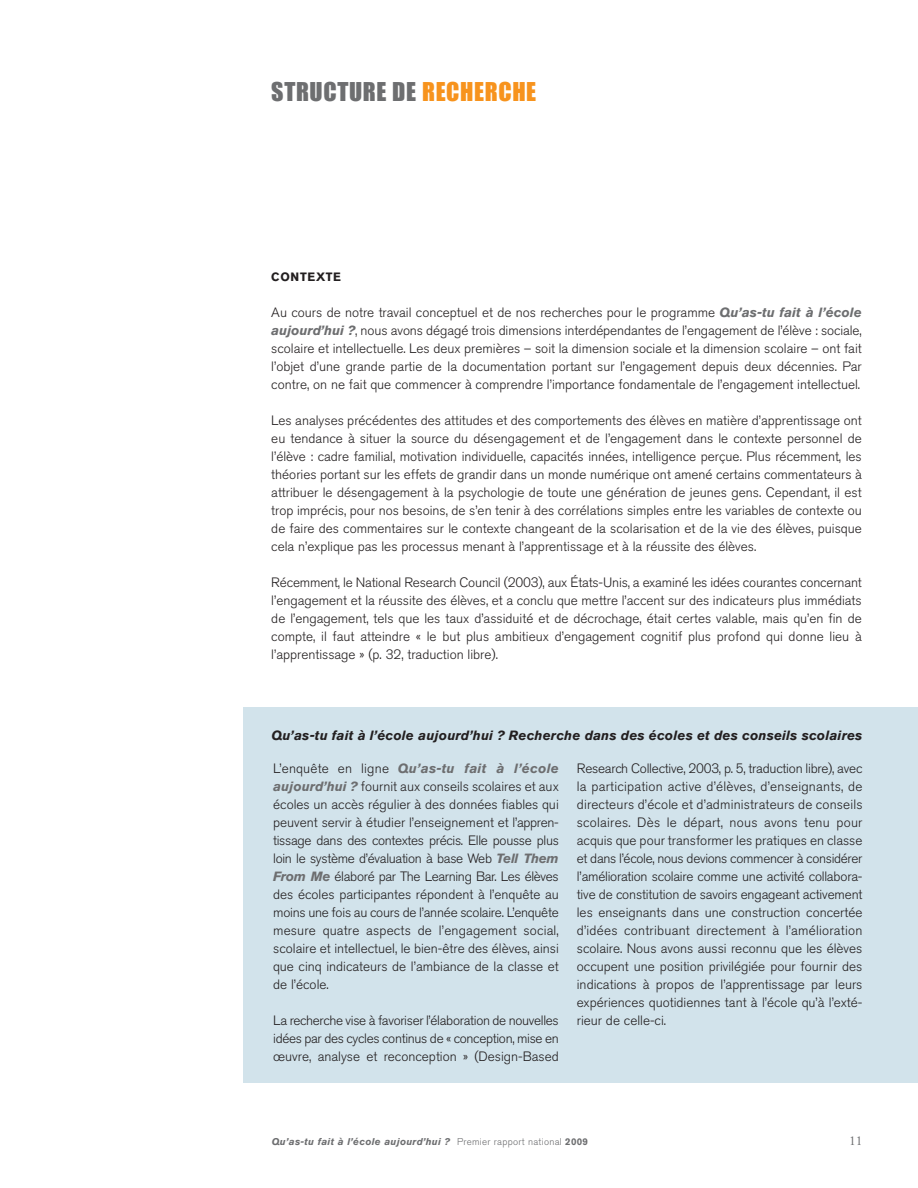
<style>
.page{position:relative;width:918px;height:1188px;background:#fff}
.page>*{position:absolute;margin:0;border:0;box-sizing:border-box;transform-origin:0 0}
.t1{font:24px "Impact";letter-spacing:.025em;color:#6d6e70}
.t2{font:300 13.5px/18px "Akzidenz Grotesk BE";color:#231f20;text-align:justify}
.t3{font:13.5px "Adobe Garamond";color:#6d6e70}
.t4{font:italic 700 13.35px "Akzidenz Grotesk BE";letter-spacing:.01em;color:#231f20}
.t5{font:italic 700 13.35px "Akzidenz Grotesk BE";letter-spacing:.015em;color:#6d6e70}
.t6{font:700 12px "Akzidenz Grotesk BE";letter-spacing:.055em;color:#231f20}
.t7{font:italic 700 9.75px "Akzidenz Grotesk BE";letter-spacing:.03em;color:#6d6e70}
.s1{color:#f7931d}
.s2{font-weight:700;font-style:italic;font-size:13.35px;color:#6d6e70}
.s3{font-weight:300;font-style:normal;font-size:13.5px;color:#231f20}
.s4{font-weight:300;font-style:normal}
.s5{font-style:normal}
</style>
<div class="page">
<div style="left:243px;top:708px;width:675px;height:375px;background:#d2e3eb"></div>
<h1 class="t1" style="left:271px;top:84px;width:267px">STRUCTURE DE <span class="s1">RECHERCHE</span></h1>
<p class="t6" style="left:271px;top:273px;width:71px">CONTEXTE</p>
<p class="t2" style="left:271px;top:305px;width:592px">Au cours de notre travail conceptuel et de nos recherches pour le programme <span class="s2">Qu’as-tu fait à l’école aujourd’hui ?</span>, nous avons dégagé trois dimensions interdépendantes de l’engagement de l’élève : sociale, scolaire et intellectuelle. Les deux premières – soit la dimension sociale et la dimension scolaire – ont fait l’objet d’une grande partie de la documentation portant sur l’engagement depuis deux décennies. Par contre, on ne fait que commencer à comprendre l’importance fondamentale de l’engagement intellectuel.</p>
<p class="t2" style="left:271px;top:413px;width:592px">Les analyses précédentes des attitudes et des comportements des élèves en matière d’apprentissage ont eu tendance à situer la source du désengagement et de l’engagement dans le contexte personnel de l’élève : cadre familial, motivation individuelle, capacités innées, intelligence perçue. Plus récemment, les théories portant sur les effets de grandir dans un monde numérique ont amené certains commentateurs à attribuer le désengagement à la psychologie de toute une génération de jeunes gens. Cependant, il est trop imprécis, pour nos besoins, de s’en tenir à des corrélations simples entre les variables de contexte ou de faire des commentaires sur le contexte changeant de la scolarisation et de la vie des élèves, puisque cela n’explique pas les processus menant à l’apprentissage et à la réussite des élèves.</p>
<p class="t2" style="left:271px;top:575px;width:592px">Récemment, le National Research Council (2003), aux États-Unis, a examiné les idées courantes concernant l’engagement et la réussite des élèves, et a conclu que mettre l’accent sur des indicateurs plus immédiats de l’engagement, tels que les taux d’assiduité et de décrochage, était certes valable, mais qu’en fin de compte, il faut atteindre « le but plus ambitieux d’engagement cognitif plus profond qui donne lieu à l’apprentissage » (p. 32, traduction libre).</p>
<p class="t4" style="left:271px;top:730px;width:592px">Qu’as-tu fait à l’école aujourd’hui ? Recherche dans des écoles et des conseils scolaires</p>
<p class="t5" style="left:273px;top:763px;width:287px"><span class="s3">L’enquête en ligne</span> Qu’as-tu fait à l’école</p>
<p class="t2" style="left:273px;top:779px;width:287px"><span class="s2">aujourd’hui ?</span> fournit aux conseils scolaires et aux écoles un accès régulier à des données fiables qui peuvent servir à étudier l’enseignement et l’appren&shy;tissage dans des contextes précis. Elle pousse plus loin le système d’évaluation à base Web <span class="s2">Tell Them From Me</span> élaboré par The Learning Bar. Les élèves des écoles participantes répondent à l’enquête au moins une fois au cours de l’année scolaire. L’enquête mesure quatre aspects de l’engagement social, scolaire et intellectuel, le bien-être des élèves, ainsi que cinq indicateurs de l’ambiance de la classe et de l’école.</p>
<p class="t2" style="left:273px;top:1013px;width:287px">La recherche vise à favoriser l’élaboration de nouvelles idées par des cycles continus de « conception, mise en œuvre, analyse et reconception » (Design-Based</p>
<p class="t2" style="left:577px;top:761px;width:287px">Research Collective, 2003, p. 5, traduction libre), avec la participation active d’élèves, d’enseignants, de directeurs d’école et d’administrateurs de conseils scolaires. Dès le départ, nous avons tenu pour acquis que pour transformer les pratiques en classe et dans l’école, nous devions commencer à considérer l’amélioration scolaire comme une activité collabora&shy;tive de constitution de savoirs engageant activement les enseignants dans une construction concertée d’idées contribuant directement à l’amélioration scolaire. Nous avons aussi reconnu que les élèves occupent une position privilégiée pour fournir des indications à propos de l’apprentissage par leurs expériences quotidiennes tant à l’école qu’à l’exté&shy;rieur de celle-ci.</p>
<p class="t7" style="left:272px;top:1138px;width:318px">Qu’as-tu fait à l’école aujourd’hui ? <span class="s4">Premier rapport national</span> <span class="s5">2009</span></p>
<p class="t3" style="left:849px;top:1136px;width:15px">11</p>
</div>
